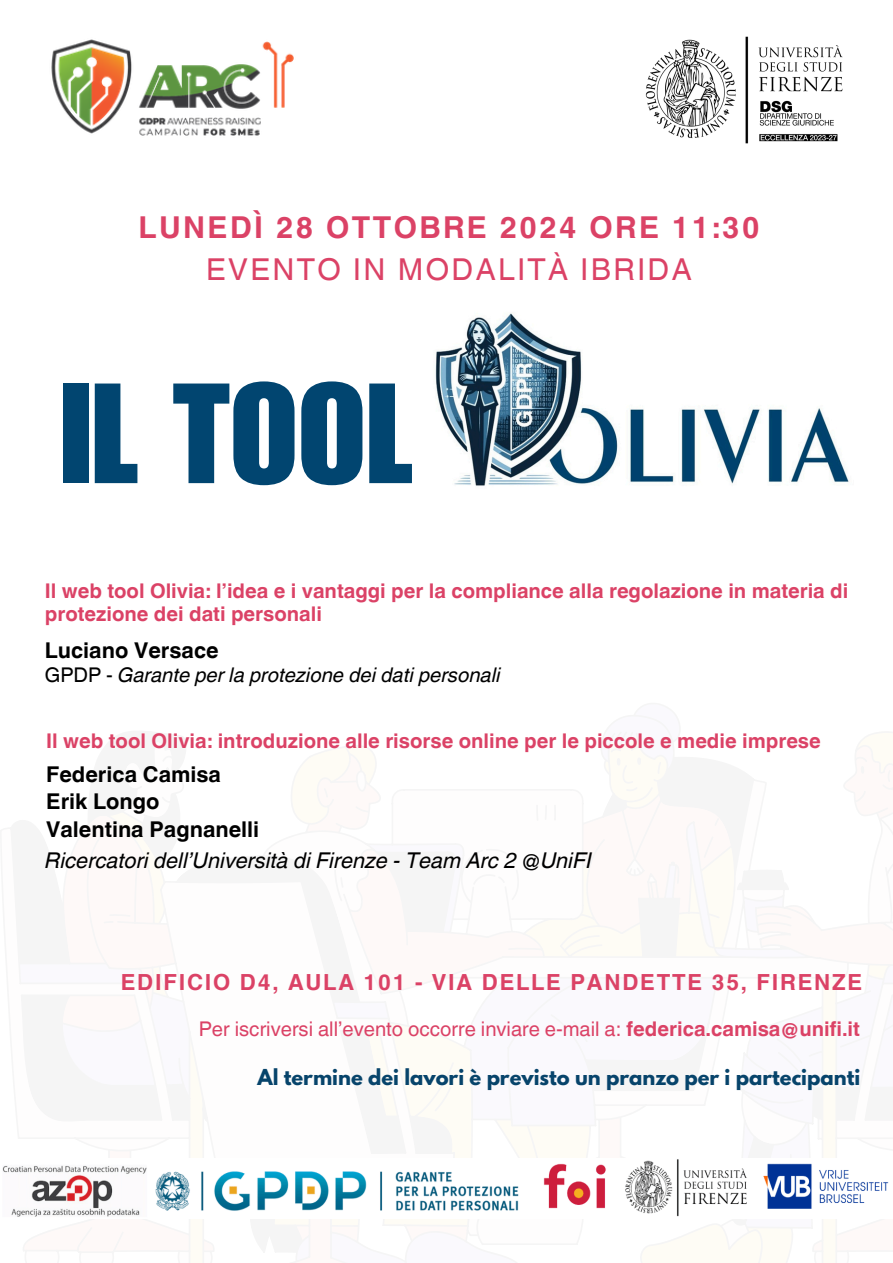
<style>
.page{position:relative;width:893px;height:1263px;background:#fff}
.page>*{position:absolute;margin:0;border:0;box-sizing:border-box;transform-origin:0 0}
.t1{font:139.43px "Impact LT Std";letter-spacing:.005em;color:#014570}
.t2{font:700 30.15px/42.2px "Helvetica World";letter-spacing:.08em;color:#db4266;text-align:center}
.t3{font:700 22.2px "Helvetica World";letter-spacing:.08em;color:#db4266}
.t4{font:700 21.75px "Helvetica World";color:#000}
.t5{font:italic 21.75px "Helvetica World";color:#000}
.t6{font:700 20.25px/23.6px "Helvetica World";color:#db4266}
.t7{font:20.25px "Helvetica World";color:#db4266}
.t8{font:italic 20.25px "Helvetica World";color:#000}
.t9{font:700 19.5px "League Spartan";color:#07446b}
.s1{font-weight:400}
.s2{font-style:normal}
.s3{font-weight:700}
</style>
<div class="page">
<img style="left:645px;top:36px;width:198px;height:108px">
<img style="left:51px;top:39px;width:243px;height:97px">
<img style="left:435px;top:313px;width:414px;height:173px">
<img style="left:2px;top:1159px;width:887px;height:58px">
<h4 class="t2" style="left:139px;top:203px;width:622px">LUNEDÌ 28 OTTOBRE 2024 ORE 11:30<br><span class="s1">EVENTO IN MODALITÀ IBRIDA</span></h4>
<h1 class="t1" style="left:60px;top:384px;width:354px">IL TOOL</h1>
<h3 class="t6" style="left:45px;top:576px;width:805px">Il web tool Olivia: l’idea e i vantaggi per la compliance alla regolazione in materia di protezione dei dati personali</h3>
<p class="t4" style="left:45px;top:632px;width:175px">Luciano Versace</p>
<p class="t8" style="left:45px;top:658px;width:457px"><span class="s2">GPDP -</span> Garante per la protezione dei dati personali</p>
<h5 class="t6" style="left:46px;top:727px;width:776px">Il web tool Olivia: introduzione alle risorse online per le piccole e medie imprese</h5>
<h4 class="t4" style="left:46px;top:756px;width:176px">Federica Camisa</h4>
<p class="t4" style="left:46px;top:784px;width:115px">Erik Longo</p>
<h4 class="t4" style="left:46px;top:812px;width:214px">Valentina Pagnanelli</h4>
<h4 class="t5" style="left:45px;top:843px;width:548px">Ricercatori dell’Università di Firenze - Team Arc 2 @UniFI</h4>
<h5 class="t3" style="left:121px;top:964px;width:743px">EDIFICIO D4, AULA 101 - VIA DELLE PANDETTE 35, FIRENZE</h5>
<h5 class="t7" style="left:199px;top:1017px;width:662px">Per iscriversi all’evento occorre inviare e-mail a: <span class="s3">federica.camisa@unifi.it</span></h5>
<h4 class="t9" style="left:257px;top:1067px;width:604px">Al termine dei lavori è previsto un pranzo per i partecipanti</h4>
</div>
